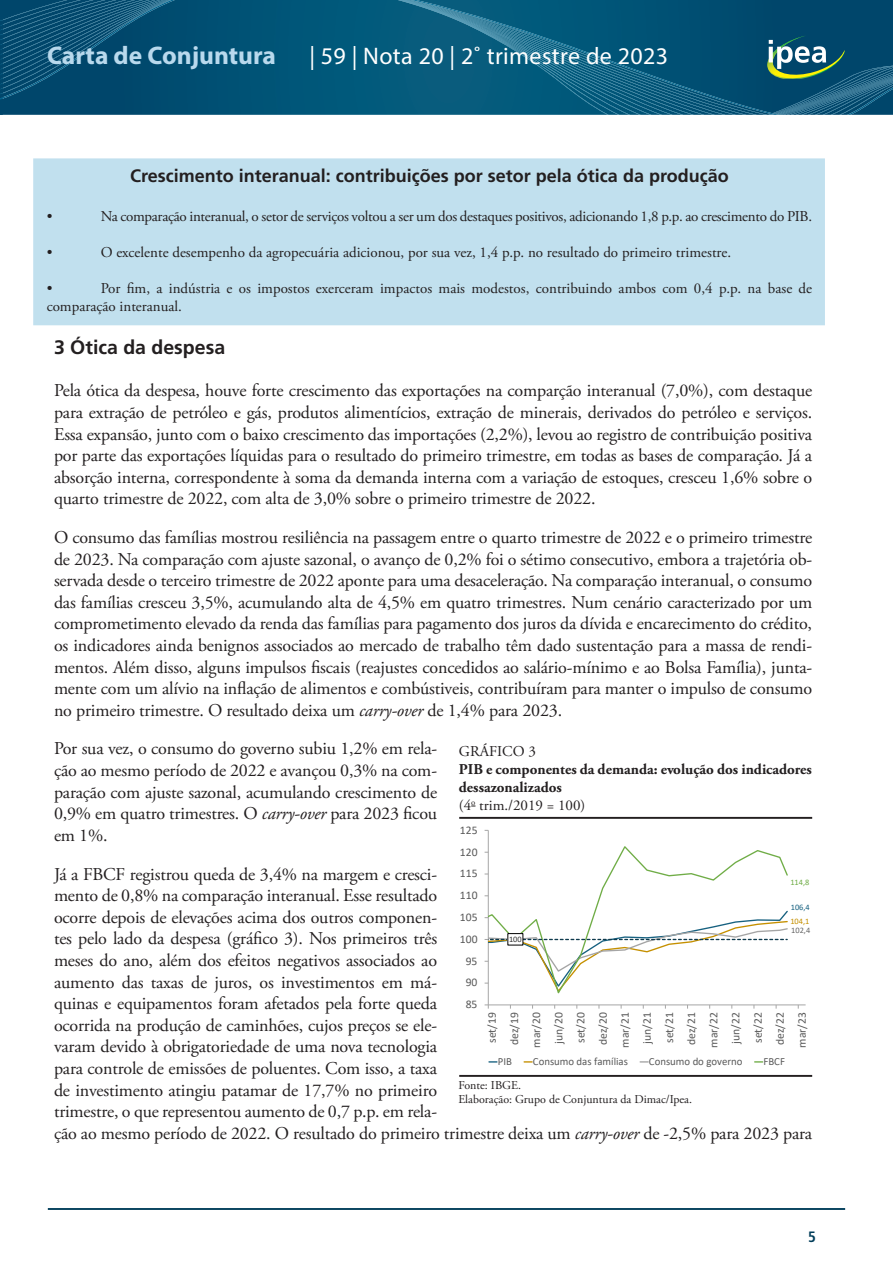
<style>
.page{position:relative;width:893px;height:1263px;background:#fff}
.page>*{position:absolute;margin:0;border:0;box-sizing:border-box;transform-origin:0 0}
.t1{font:700 25.5px "Myriad Pro";color:#b9d9ed}
.t2{font:24px "Myriad Pro";letter-spacing:.015em;color:#fff}
.Título_1{font:700 19.5px "Frutiger LT Pro";color:#231f20}
.corpo_de_texto{font:18px/21.6px "Adobe Garamond Pro";letter-spacing:-.01em;color:#231f20;text-align:justify}
.Título_2{font:700 18px "Frutiger LT Pro";color:#231f20}
.t3{font:15px/18px "Adobe Garamond Pro";color:#231f20}
.t4{font:15px "Adobe Garamond Pro";letter-spacing:-.02em;color:#231f20}
.t5{font:700 15px/18px "Adobe Garamond Pro";color:#231f20}
.t6{font:700 condensed 15px "Frutiger LT Pro";color:#013d59}
.t7{font:12px "Adobe Garamond Pro";color:#231f20}
.t8{font:11.7px "Calibri";color:#595959}
.t9{font:11.55px/22.2px "Calibri";color:#595959;text-align:center}
.t10{font:10.8px "Calibri";color:#595959}
.t11{font:8.4px/13.8px "Calibri";color:#176180}
.t12{font:8.4px "Calibri";color:#666}
.t13{font:8.4px "Calibri";color:#70ad47}
.t14{font:8.4px "Calibri";color:#333}
.s1{font-style:italic}
.s2{color:#c59000}
</style>
<div class="page">
<hr style="left:48px;top:1208px;width:797px;height:2px;background:#013d59">
<div style="left:175px;top:0;width:223px;height:115px;background:#005578"></div>
<svg style="left:0;top:0;width:175px;height:115px;background:#084e72"></svg>
<svg style="left:398px;top:0;width:495px;height:115px;background:#0d5a7a"></svg>
<div style="left:33px;top:158px;width:792px;height:167px;background:#c1e0ee;border:4px solid #a7d3e8"></div>
<hr style="left:459px;top:1075px;width:353px;height:2px;background:#231f20">
<hr style="left:459px;top:817px;width:353px;height:2px;background:#231f20">
<hr style="left:488px;top:1005px;width:318px;height:1px;background:#a6a6a6">
<svg style="left:488px;top:830px;width:300px;height:79px"></svg>
<svg style="left:485px;top:909px;width:304px;height:99px"></svg>
<div style="left:508px;top:933px;width:15px;height:12px;background:#fff"></div>
<div style="left:508px;top:933px;width:15px;height:12px;border:1px solid #000"></div>
<h1 class="t1" style="left:47px;top:39px;width:230px">Carta de Conjuntura</h1>
<h2 class="t2" style="left:309px;top:41px;width:360px">| 59 | Nota 20 | 2˚ trimestre de 2023</h2>
<p class="Título_2" style="left:130px;top:165px;width:600px">Crescimento interanual: contribuições por setor pela ótica da produção</p>
<p class="t3" style="left:47px;top:208px;width:7px">•</p>
<p class="t4" style="left:101px;top:207px;width:713px">Na comparação interanual, o setor de serviços voltou a ser um dos destaques positivos, adicionando 1,8 p.p. ao crescimento do PIB.</p>
<p class="t3" style="left:47px;top:244px;width:7px">•</p>
<p class="t3" style="left:101px;top:244px;width:632px">O excelente desempenho da agropecuária adicionou, por sua vez, 1,4 p.p. no resultado do primeiro trimestre.</p>
<p class="t3" style="left:47px;top:280px;width:7px">•</p>
<p class="t3" style="left:47px;top:280px;width:767px;text-indent:54px">Por fim, a indústria e os impostos exerceram impactos mais modestos, contribuindo ambos com 0,4 p.p. na base de comparação interanual.</p>
<p class="Título_1" style="left:54px;top:335px;width:173px">3 Ótica da despesa</p>
<p class="corpo_de_texto" style="left:54px;top:381px;width:760px">Pela ótica da despesa, houve forte crescimento das exportações na comparção interanual (7,0%), com destaque para extração de petróleo e gás, produtos alimentícios, extração de minerais, derivados do petróleo e serviços.<br>Essa expansão, junto com o baixo crescimento das importações (2,2%), levou ao registro de contribuição positiva por parte das exportações líquidas para o resultado do primeiro trimestre, em todas as bases de comparação. Já a absorção interna, correspondente à soma da demanda interna com a variação de estoques, cresceu 1,6% sobre o quarto trimestre de 2022, com alta de 3,0% sobre o primeiro trimestre de 2022.</p>
<p class="corpo_de_texto" style="left:54px;top:527px;width:760px">O consumo das famílias mostrou resiliência na passagem entre o quarto trimestre de 2022 e o primeiro trimestre de 2023. Na comparação com ajuste sazonal, o avanço de 0,2% foi o sétimo consecutivo, embora a trajetória ob&shy;servada desde o terceiro trimestre de 2022 aponte para uma desaceleração. Na comparação interanual, o consumo das famílias cresceu 3,5%, acumulando alta de 4,5% em quatro trimestres. Num cenário caracterizado por um comprometimento elevado da renda das famílias para pagamento dos juros da dívida e encarecimento do crédito, os indicadores ainda benignos associados ao mercado de trabalho têm dado sustentação para a massa de rendi&shy;mentos. Além disso, alguns impulsos fiscais (reajustes concedidos ao salário-mínimo e ao Bolsa Família), junta&shy;mente com um alívio na inflação de alimentos e combústiveis, contribuíram para manter o impulso de consumo no primeiro trimestre. O resultado deixa um <span class="s1">carry-over</span> de 1,4% para 2023.</p>
<p class="corpo_de_texto" style="left:54px;top:739px;width:385px">Por sua vez, o consumo do governo subiu 1,2% em rela&shy;ção ao mesmo período de 2022 e avançou 0,3% na com&shy;paração com ajuste sazonal, acumulando crescimento de 0,9% em quatro trimestres. O <span class="s1">carry-over</span> para 2023 ficou em 1%.</p>
<p class="corpo_de_texto" style="left:54px;top:864px;width:760px;text-align:left">Já a FBCF registrou queda de 3,4% na margem e cresci-<br>mento de 0,8% na comparação interanual. Esse resultado<br>ocorre depois de elevações acima dos outros componen-<br>tes pelo lado da despesa (gráfico 3). Nos primeiros três<br>meses do ano, além dos efeitos negativos associados ao<br>aumento das taxas de juros, os investimentos em má-<br>quinas e equipamentos foram afetados pela forte queda<br>ocorrida na produção de caminhões, cujos preços se ele-<br>varam devido à obrigatoriedade de uma nova tecnologia<br>para controle de emissões de poluentes. Com isso, a taxa<br>de investimento atingiu patamar de 17,7% no primeiro<br>trimestre, o que representou aumento de 0,7 p.p. em rela-<br>ção ao mesmo período de 2022. O resultado do primeiro trimestre deixa um <span class="s1">carry-over</span> de -2,5% para 2023 para</p>
<p class="t3" style="left:459px;top:743px;width:78px">GRÁFICO 3</p>
<p class="t5" style="left:459px;top:761px;width:354px">PIB e componentes da demanda: evolução dos indicadores dessazonalizados</p>
<p class="t3" style="left:459px;top:797px;width:128px">(4<sup>o</sup> trim./2019 = 100)</p>
<p class="t8" style="left:460px;top:822px;width:19px">125</p>
<p class="t8" style="left:460px;top:843px;width:19px">120</p>
<p class="t8" style="left:460px;top:865px;width:19px">115</p>
<p class="t13" style="left:790px;top:876px;width:20px">114,8</p>
<p class="t8" style="left:460px;top:887px;width:19px">110</p>
<p class="t11" style="left:790px;top:900px;width:21px">106,4<br><span class="s2">104,1</span></p>
<p class="t12" style="left:791px;top:925px;width:20px">102,4</p>
<p class="t8" style="left:460px;top:909px;width:19px">105</p>
<p class="t8" style="left:460px;top:931px;width:19px">100</p>
<p class="t14" style="left:509px;top:933px;width:14px">100</p>
<p class="t8" style="left:466px;top:953px;width:13px">95</p>
<p class="t8" style="left:466px;top:974px;width:13px">90</p>
<p class="t8" style="left:466px;top:996px;width:13px">85</p>
<p class="t9" style="left:481px;top:1048px;width:37px;rotate:-90deg">set/19 dez/19 mar/20 jun/20 set/20 dez/20 mar/21 jun/21 set/21 dez/21 mar/22 jun/22 set/22 dez/22 mar/23</p>
<p class="t10" style="left:498px;top:1054px;width:16px">PIB</p>
<p class="t10" style="left:533px;top:1054px;width:97px">Consumo das famílias</p>
<p class="t10" style="left:649px;top:1054px;width:95px">Consumo do governo</p>
<p class="t10" style="left:763px;top:1054px;width:23px">FBCF</p>
<p class="t7" style="left:458px;top:1078px;width:64px">Fonte: IBGE.</p>
<p class="t7" style="left:458px;top:1092px;width:235px">Elaboração: Grupo de Conjuntura da Dimac/Ipea.</p>
<p class="t6" style="left:808px;top:1228px;width:9px">5</p>
</div>
